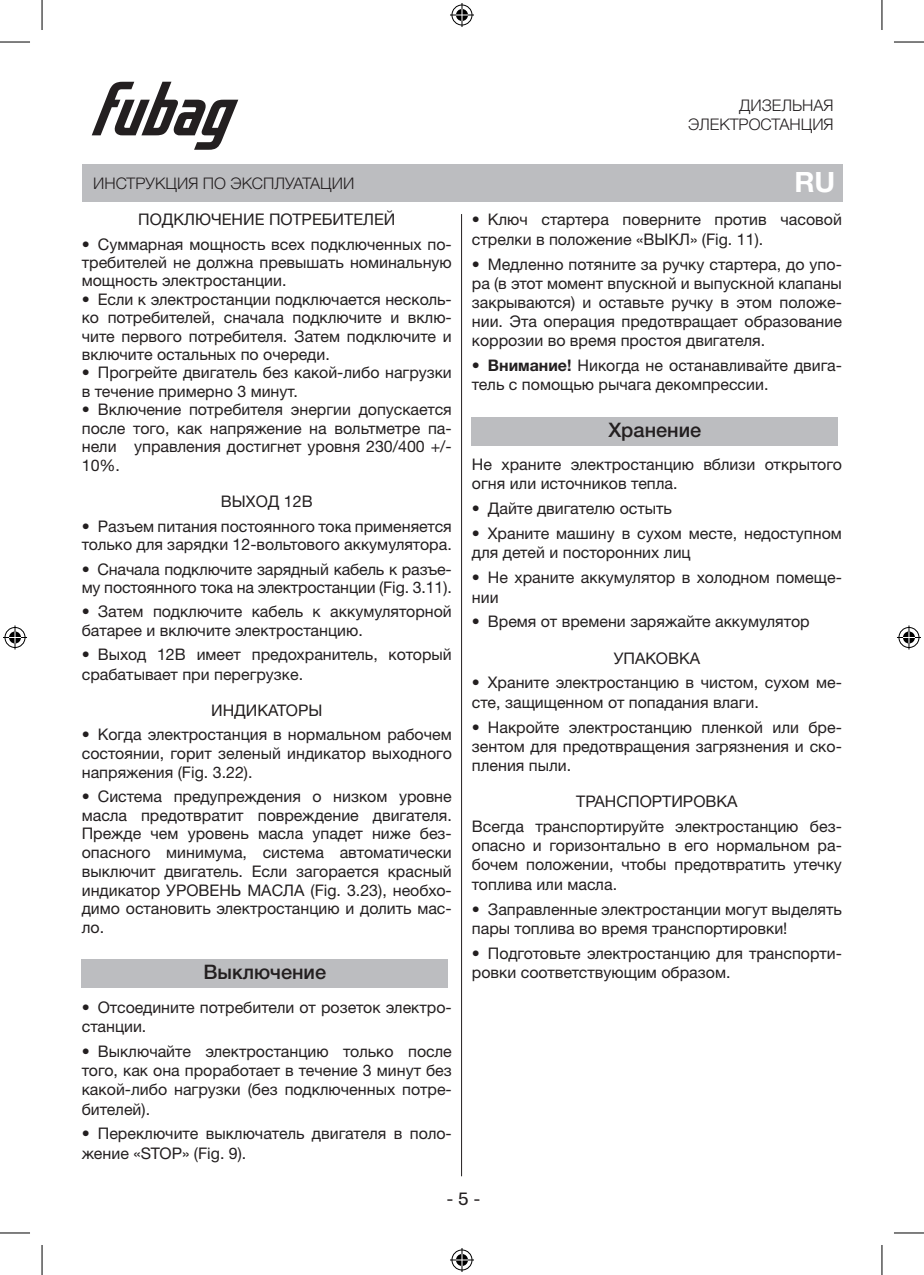
<style>
.page{position:relative;width:924px;height:1275px;background:#fff}
.page>*{position:absolute;margin:0;border:0;box-sizing:border-box;transform-origin:0 0}
.t1{font:700 28px "Helvetica Neue LTW1 G";color:#fff}
.t2{font:500 20px "Helvetica Neue LTW1 G";color:#231f20}
.t3{font:18px "Supria Sans";color:#231f20}
.t4{font:16px/19.2px "Helvetica Neue LTW1 G";color:#231f20}
.t5{font:300 16px/19.2px "Helvetica Neue LTW1 G";color:#231f20;text-align:right}
.s1{font-weight:700}
</style>
<div class="page">
<hr style="left:461px;top:214px;width:1px;height:962px;background:#231f20">
<svg style="left:92px;top:82px;width:146px;height:68px"></svg>
<div style="left:82px;top:164px;width:759px;height:38px;background:#bcbdc0"></div>
<div style="left:82px;top:959px;width:365px;height:29px;background:#bcbdc0"></div>
<div style="left:471px;top:417px;width:366px;height:28px;background:#bcbdc0"></div>
<hr style="left:0;top:42px;width:30px;height:1px;background:#000">
<hr style="left:893px;top:42px;width:30px;height:1px;background:#000">
<hr style="left:0;top:1232px;width:30px;height:1px;background:#000">
<hr style="left:893px;top:1232px;width:30px;height:1px;background:#000">
<hr style="left:42px;top:0;width:1px;height:30px;background:#000">
<hr style="left:42px;top:1245px;width:1px;height:30px;background:#000">
<hr style="left:881px;top:0;width:1px;height:30px;background:#000">
<hr style="left:881px;top:1245px;width:1px;height:30px;background:#000">
<svg style="left:450px;top:3px;width:24px;height:24px"></svg>
<svg style="left:450px;top:1248px;width:24px;height:24px"></svg>
<svg style="left:3px;top:625px;width:24px;height:24px"></svg>
<svg style="left:897px;top:625px;width:23px;height:24px"></svg>
<p class="t5" style="left:688px;top:97px;width:147px">ДИЗЕЛЬНАЯ<br>ЭЛЕКТРОСТАНЦИЯ</p>
<p class="t5" style="left:93px;top:175px;width:262px">ИНСТРУКЦИЯ ПО ЭКСПЛУАТАЦИИ</p>
<h1 class="t1" style="left:794px;top:166px;width:42px">RU</h1>
<p class="t4" style="left:138px;top:210px;width:258px">ПОДКЛЮЧЕНИЕ ПОТРЕБИТЕЛЕЙ</p>
<p class="t4" style="left:82px;top:235px;width:371px;line-height:18.4px;text-align:justify">• Суммарная мощность всех подключенных по&shy;требителей не должна превышать номинальную мощность электростанции.</p>
<p class="t4" style="left:82px;top:290px;width:371px;line-height:18.4px;text-align:justify">• Если к электростанции подключается несколь&shy;ко потребителей, сначала подключите и вклю&shy;чите первого потребителя. Затем подключите и включите остальных по очереди.</p>
<p class="t4" style="left:82px;top:363px;width:371px;line-height:18.4px">• Прогрейте двигатель без какой-либо нагрузки в течение примерно 3 минут.</p>
<p class="t4" style="left:82px;top:400px;width:371px;line-height:18.6px;text-align:justify">• Включение потребителя энергии допускается после того, как напряжение на вольтметре па&shy;нели управления достигнет уровня 230/400 +/- 10%.</p>
<p class="t4" style="left:221px;top:492px;width:93px">ВЫХОД 12В</p>
<p class="t4" style="left:82px;top:517px;width:371px;line-height:18.6px">• Разъем питания постоянного тока применяется только для зарядки 12-вольтового аккумулятора.</p>
<p class="t4" style="left:82px;top:559px;width:371px;line-height:18.6px">• Сначала подключите зарядный кабель к разъе&shy;му постоянного тока на электростанции (Fig. 3.11).</p>
<p class="t4" style="left:82px;top:602px;width:371px;line-height:18.6px">• Затем подключите кабель к аккумуляторной батарее и включите электростанцию.</p>
<p class="t4" style="left:82px;top:645px;width:371px">• Выход 12В имеет предохранитель, который срабатывает при перегрузке.</p>
<p class="t4" style="left:211px;top:700px;width:113px">ИНДИКАТОРЫ</p>
<p class="t4" style="left:82px;top:725px;width:371px;text-align:justify">• Когда электростанция в нормальном рабочем состоянии, горит зеленый индикатор выходного напряжения (Fig. 3.22).</p>
<p class="t4" style="left:82px;top:787px;width:371px;line-height:18.6px;text-align:justify">• Система предупреждения о низком уровне масла предотвратит повреждение двигателя.<br>Прежде чем уровень масла упадет ниже без&shy;опасного минимума, система автоматически выключит двигатель. Если загорается красный индикатор УРОВЕНЬ МАСЛА (Fig. 3.23), необхо&shy;димо остановить электростанцию и долить мас&shy;ло.</p>
<p class="t2" style="left:203px;top:964px;width:124px">Выключение</p>
<p class="t4" style="left:82px;top:997px;width:371px">• Отсоедините потребители от розеток электро&shy;станции.</p>
<p class="t4" style="left:82px;top:1041px;width:371px;text-align:justify">• Выключайте электростанцию только после того, как она проработает в течение 3 минут без какой-либо нагрузки (без подключенных потре&shy;бителей).</p>
<p class="t4" style="left:82px;top:1124px;width:371px">• Переключите выключатель двигателя в поло&shy;жение «STOP» (Fig. 9).</p>
<p class="t4" style="left:471px;top:210px;width:371px">• Ключ стартера поверните против часовой стрелки в положение «ВЫКЛ» (Fig. 11).</p>
<p class="t4" style="left:471px;top:254px;width:371px;text-align:justify">• Медленно потяните за ручку стартера, до упо&shy;ра (в этот момент впускной и выпускной клапаны закрываются) и оставьте ручку в этом положе&shy;нии. Эта операция предотвращает образование коррозии во время простоя двигателя.</p>
<p class="t4" style="left:471px;top:356px;width:371px"><span class="s1">• Внимание!</span> Никогда не останавливайте двига&shy;тель с помощью рычага декомпрессии.</p>
<p class="t2" style="left:608px;top:422px;width:94px">Хранение</p>
<p class="t4" style="left:471px;top:455px;width:371px">Не храните электростанцию вблизи открытого огня или источников тепла.</p>
<p class="t4" style="left:471px;top:499px;width:201px">• Дайте двигателю остыть</p>
<p class="t4" style="left:471px;top:524px;width:371px">• Храните машину в сухом месте, недоступном для детей и посторонних лиц</p>
<p class="t4" style="left:471px;top:568px;width:371px">• Не храните аккумулятор в холодном помеще&shy;нии</p>
<p class="t4" style="left:471px;top:612px;width:339px">• Время от времени заряжайте аккумулятор</p>
<p class="t4" style="left:613px;top:648px;width:88px">УПАКОВКА</p>
<p class="t4" style="left:471px;top:673px;width:371px">• Храните электростанцию в чистом, сухом ме&shy;сте, защищенном от попадания влаги.</p>
<p class="t4" style="left:471px;top:717px;width:371px;text-align:justify">• Накройте электростанцию пленкой или бре&shy;зентом для предотвращения загрязнения и ско&shy;пления пыли.</p>
<p class="t4" style="left:471px;top:789px;width:371px;line-height:24.8px;text-align:center">ТРАНСПОРТИРОВКА<br>Всегда транспортируйте электростанцию без-</p>
<p class="t4" style="left:471px;top:836px;width:371px;text-align:justify">опасно и горизонтально в его нормальном ра&shy;бочем положении, чтобы предотвратить утечку топлива или масла.</p>
<p class="t4" style="left:471px;top:899px;width:371px">• Заправленные электростанции могут выделять пары топлива во время транспортировки!</p>
<p class="t4" style="left:471px;top:943px;width:371px">• Подготовьте электростанцию для транспорти&shy;ровки соответствующим образом.</p>
<p class="t3" style="left:446px;top:1188px;width:35px">- 5 -</p>
</div>
